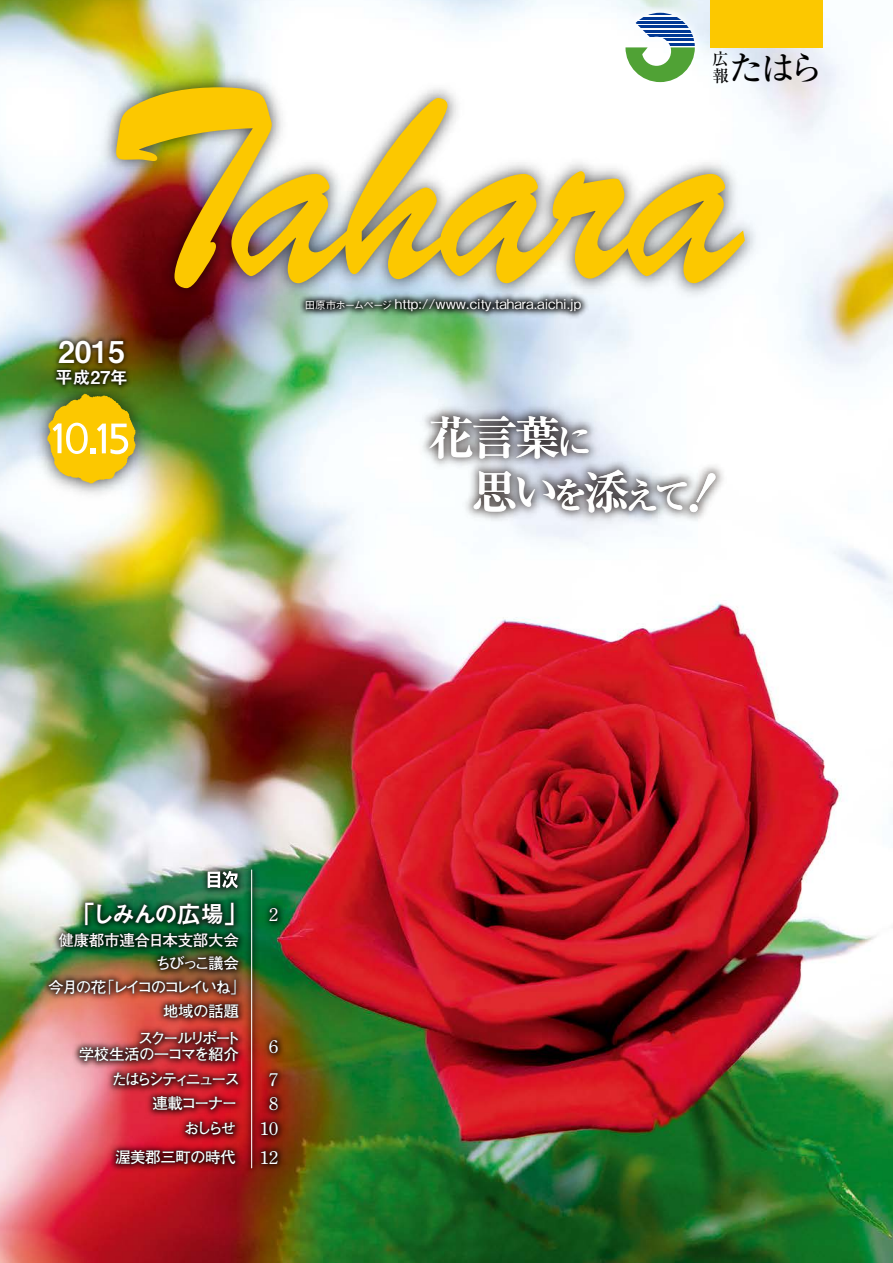
<style>
.page{position:relative;width:893px;height:1263px;background:#fff}
.page>*{position:absolute;margin:0;border:0;box-sizing:border-box;transform-origin:0 0}
.t1{font:700 46.5px/54px "Ryumin Pro";color:#fff}
.t2{font:500 34.5px "Ryumin Pro";color:#000}
.t3{font:30px "Midashi Go Pro MB31";color:#fff}
.t4{font:23.85px "Midashi Go Pro MB31";letter-spacing:-.115em;color:#fff}
.t5{font:17.7px "Midashi Go Pro MB31";color:#fff}
.t6{font:700 17.55px "Futo Min A101 Pro";color:#fff;scale:1.1 1}
.t7{font:500 16.5px "Ryumin Pro";color:#000}
.t8{font:700 15.6px/15.6px "Futo Go B101 Pro";letter-spacing:-.105em;color:#fff;text-align:right}
.t9{font:700 15.6px "Futo Go B101 Pro";letter-spacing:-.135em;color:#fff}
.t10{font:700 15.6px "Futo Go B101 Pro";letter-spacing:-.02em;color:#fff}
.t11{font:700 15.6px "Futo Go B101 Pro";letter-spacing:-.18em;color:#fff}
.t12{font:700 15.6px "Futo Go B101 Pro";letter-spacing:-.03em;color:#fff}
.t13{font:500 13.5px "Gothic BBB Pro";color:#fff}
.s1{font-size:16.5px}
.s2{font-size:10.5px}
.s3{font-size:36px}
</style>
<div class="page">
<img style="left:0;top:0;width:893px;height:1263px">
<img style="left:884px;top:625px;width:9px;height:166px">
<img style="left:370px;top:358px;width:411px;height:223px">
<img style="left:249px;top:311px;width:389px;height:57px">
<img style="left:93px;top:64px;width:675px;height:247px">
<div style="left:710px;top:0;width:113px;height:48px;background:#fcc800"></div>
<img style="left:0;top:282px;width:183px;height:161px">
<img style="left:24px;top:371px;width:135px;height:135px">
<img style="left:0;top:815px;width:335px;height:407px">
<hr style="left:251px;top:870px;width:1px;height:298px;background:#fff">
<svg style="left:208px;top:871px;width:30px;height:17px"></svg>
<svg style="left:47px;top:394px;width:89px;height:89px;background:#dec33b"></svg>
<img style="left:614px;top:2px;width:93px;height:45px">
<hr style="left:636px;top:13px;width:59px;height:2px;background:#003894">
<hr style="left:636px;top:17px;width:59px;height:2px;background:#003894">
<hr style="left:636px;top:21px;width:59px;height:3px;background:#003894">
<hr style="left:636px;top:26px;width:59px;height:2px;background:#003894">
<hr style="left:636px;top:30px;width:59px;height:2px;background:#003894">
<hr style="left:636px;top:34px;width:59px;height:3px;background:#003894">
<hr style="left:636px;top:39px;width:59px;height:2px;background:#003894">
<hr style="left:636px;top:43px;width:59px;height:2px;background:#003894">
<svg style="left:116px;top:47px;width:629px;height:241px"></svg>
<svg style="left:688px;top:471px;width:29px;height:42px"></svg>
<h3 class="t3" style="left:58px;top:328px;width:68px">2015</h3>
<h3 class="t5" style="left:55px;top:364px;width:74px">平成27年</h3>
<p class="t7" style="left:712px;top:46px;width:16px">広</p>
<h2 class="t2" style="left:712px;top:41px;width:112px"><span class="s1">報</span>たはら</h2>
<p class="t13" style="left:305px;top:293px;width:278px"><span class="s2">田原市ホームページ</span> http://www.city.tahara.aichi.jp</p>
<h1 class="t1" style="left:428px;top:407px;width:264px">花言葉<span class="s3">に<br></span>　思い<span class="s3">を</span>添<span class="s3">えて</span></h1>
<h3 class="t4" style="left:71px;top:895px;width:179px">「しみんの広場」</h3>
<p class="t10" style="left:58px;top:928px;width:182px">健康都市連合日本支部大会</p>
<p class="t8" style="left:155px;top:954px;width:85px">ちびっこ議会</p>
<p class="t9" style="left:48px;top:974px;width:199px">今月の花「レイコのコレイいね」</p>
<p class="t8" style="left:163px;top:1001px;width:77px">地域の話題</p>
<p class="t8" style="left:79px;top:1029px;width:164px">スクールリポート<br>学校生活の一コマを紹介</p>
<p class="t6" style="left:269px;top:901px;width:11px">2</p>
<p class="t6" style="left:269px;top:1032px;width:11px">6</p>
<p class="t11" style="left:112px;top:1067px;width:130px">たはらシティニュース</p>
<p class="t6" style="left:269px;top:1065px;width:11px">7</p>
<p class="t8" style="left:152px;top:1093px;width:86px">連載コーナー</p>
<p class="t6" style="left:269px;top:1089px;width:11px">8</p>
<p class="t12" style="left:115px;top:1144px;width:122px">渥美郡三町の時代</p>
<p class="t6" style="left:259px;top:1143px;width:19px">12</p>
<p class="t8" style="left:184px;top:1119px;width:54px">おしらせ</p>
<p class="t6" style="left:259px;top:1115px;width:19px">10</p>
</div>
